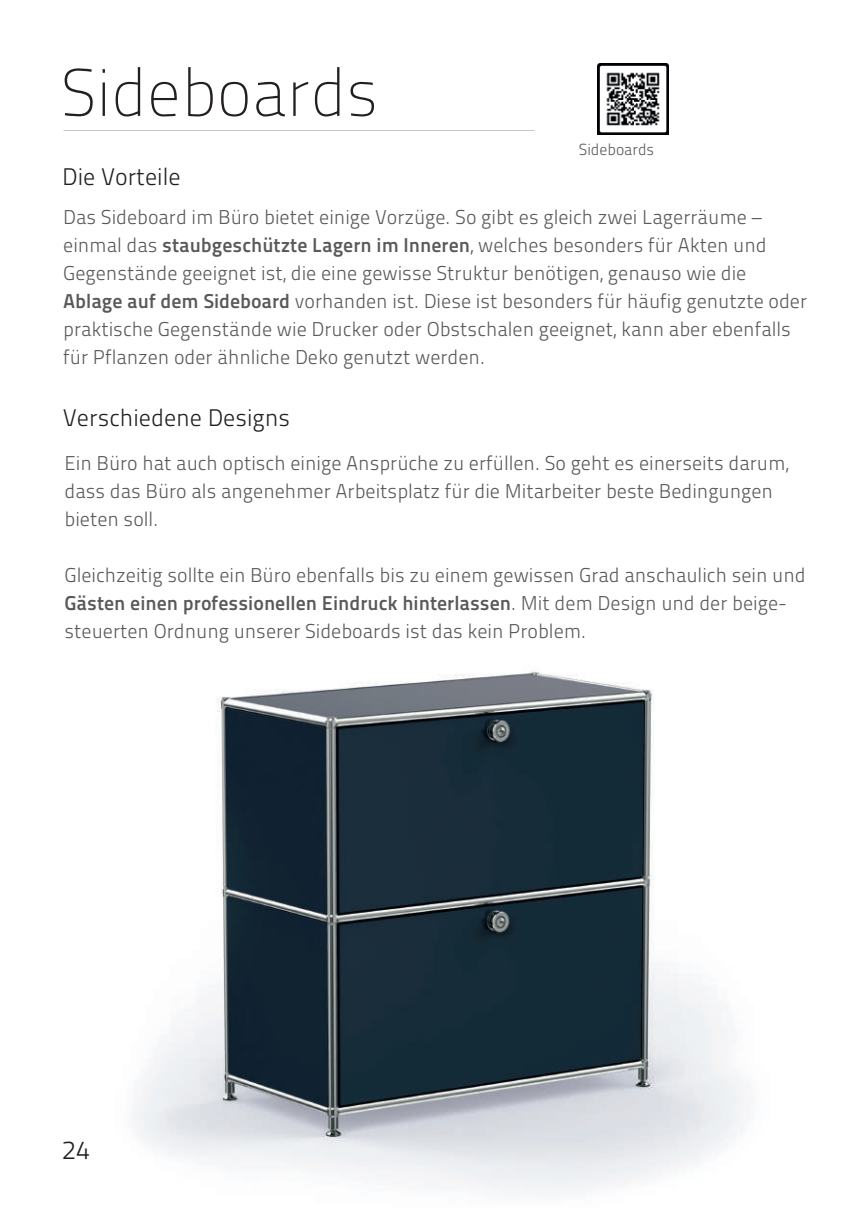
<style>
.page{position:relative;width:857px;height:1225px;background:#fff}
.page>*{position:absolute;margin:0;border:0;box-sizing:border-box;transform-origin:0 0}
.t1{font:66.8px "Titillium Maps 26 L 1 wt";color:#231f20}
.t2{font:26px "Titillium Maps 26 L 250 wt";color:#231f20}
.t3{font:24px "Titillium Maps 26 L 250 wt";color:#231f20}
.t4{font:20px/28px "Titillium Maps 26 L 250 wt";color:#58595b}
.t5{font:20px "Titillium Maps 26 L 750 wt";color:#58595b}
.t6{font:16px "Titillium Maps 26 L 250 wt";color:#58595b}
.s1{font-family:"Titillium Maps 26 L 750 wt"}
.s2{font-family:"Titillium Maps 26 L 250 wt"}
</style>
<div class="page">
<img style="left:135px;top:671px;width:614px;height:521px">
<img style="left:597px;top:64px;width:70px;height:71px">
<h1 class="t1" style="left:61px;top:45px;width:319px">Sideboards</h1>
<p class="t3" style="left:62px;top:159px;width:120px">Die Vorteile</p>
<p class="t6" style="left:578px;top:138px;width:77px">Sideboards</p>
<p class="t4" style="left:63px;top:202px;width:745px">Das Sideboard im Büro bietet einige Vorzüge. So gibt es gleich zwei Lagerräume – einmal das <span class="s1">staubgeschützte Lagern im Inneren</span>, welches besonders für Akten und Gegenstände geeignet ist, die eine gewisse Struktur benötigen, genauso wie die <span class="s1">Ablage auf dem Sideboard</span> vorhanden ist. Diese ist besonders für häufig genutzte oder praktische Gegenstände wie Drucker oder Obstschalen geeignet, kann aber ebenfalls für Pflanzen oder ähnliche Deko genutzt werden.</p>
<p class="t3" style="left:63px;top:400px;width:229px">Verschiedene Designs</p>
<p class="t4" style="left:64px;top:448px;width:725px">Ein Büro hat auch optisch einige Ansprüche zu erfüllen. So geht es einerseits darum, dass das Büro als angenehmer Arbeitsplatz für die Mitarbeiter beste Bedingungen bieten soll.</p>
<p class="t4" style="left:64px;top:560px;width:742px">Gleichzeitig sollte ein Büro ebenfalls bis zu einem gewissen Grad anschaulich sein und</p>
<p class="t5" style="left:64px;top:587px;width:723px">Gästen einen professionellen Eindruck hinterlassen<span class="s2">. Mit dem Design und der beige-</span></p>
<p class="t4" style="left:64px;top:616px;width:523px">steuerten Ordnung unserer Sideboards ist das kein Problem.</p>
<h2 class="t2" style="left:62px;top:1130px;width:29px">24</h2>
</div>
